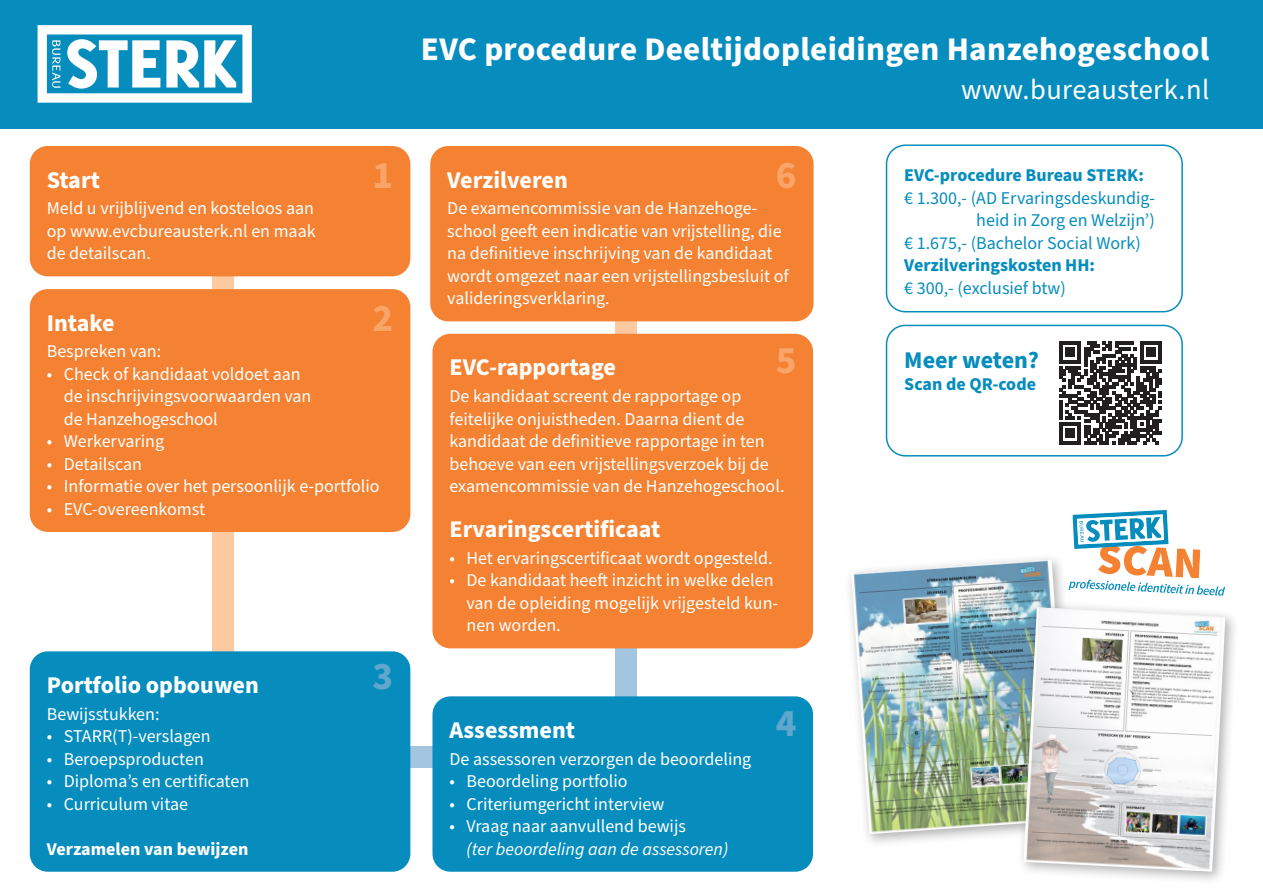
<style>
.page{position:relative;width:1263px;height:893px;background:#fff}
.page>*{position:absolute;margin:0;border:0;box-sizing:border-box;transform-origin:0 0}
.t1{font:700 39px "Source Sans Pro";color:#f9a469}
.t2{font:700 39px "Source Sans Pro";color:#61a6cd}
.t3{font:700 33px "Source Sans Pro";letter-spacing:.01em;color:#fff}
.t4{font:28.5px "Source Sans Pro";letter-spacing:.015em;color:#fff}
.t5{font:700 24px "Source Sans Pro";color:#fff}
.t6{font:700 24px "Source Sans Pro";color:#078dbd}
.t7{font:18px/22.5px "Source Sans Pro";color:#fff}
.t8{font:700 18px/22.5px "Source Sans Pro";color:#078dbd}
.t9{font:18px "Source Sans Pro";color:#078dbd}
.t10{font:italic 18px/22.5px "Source Sans Pro";color:#fff}
.t11{font:700 18px "Source Sans Pro";color:#fff}
.s1{font-style:normal}
.s2{font-weight:400}
</style>
<div class="page">
<div style="left:615px;top:542px;width:22px;height:160px;background:#a3c5e0"></div>
<svg style="left:615px;top:321px;width:22px;height:13px"></svg>
<div style="left:332px;top:746px;width:416px;height:21px;background:#a3c5e0"></div>
<div style="left:213px;top:276px;width:21px;height:417px;background:#fcc9a1"></div>
<div style="left:0;top:0;width:1263px;height:129px;background:#078dbd"></div>
<svg style="left:38px;top:25px;width:214px;height:78px"></svg>
<div style="left:30px;top:146px;width:380px;height:130px;background:#f48232;border-radius:18px"></div>
<div style="left:430px;top:146px;width:383px;height:175px;background:#f48232;border-radius:18px"></div>
<div style="left:886px;top:144px;width:297px;height:168px;border:2px solid #078dbd;border-radius:19px"></div>
<div style="left:886px;top:325px;width:297px;height:132px;border:2px solid #078dbd;border-radius:19px"></div>
<div style="left:30px;top:289px;width:380px;height:243px;background:#f48232;border-radius:18px"></div>
<div style="left:432px;top:334px;width:381px;height:314px;background:#f48232;border-radius:18px"></div>
<div style="left:30px;top:651px;width:380px;height:221px;background:#078dbd;border-radius:18px"></div>
<div style="left:432px;top:696px;width:381px;height:176px;background:#078dbd;border-radius:18px"></div>
<svg style="left:1072px;top:510px;width:153px;height:86px"></svg>
<div style="left:844px;top:552px;width:239px;height:296px;background:#231f20;opacity:.35"></div>
<img style="left:851px;top:559px;width:219px;height:275px">
<div style="left:1016px;top:600px;width:223px;height:285px;background:#231f20;opacity:.35"></div>
<img style="left:1023px;top:607px;width:202px;height:265px">
<svg style="left:1059px;top:341px;width:103px;height:103px"></svg>
<p class="t3" style="left:421px;top:27px;width:790px">EVC procedure Deeltijdopleidingen Hanzehogeschool</p>
<p class="t4" style="left:961px;top:71px;width:250px">www.bureausterk.nl</p>
<p class="t1" style="left:373px;top:149px;width:22px">1</p>
<p class="t1" style="left:776px;top:149px;width:22px">6</p>
<p class="t5" style="left:447px;top:163px;width:122px">Verzilveren</p>
<p class="t7" style="left:447px;top:198px;width:343px">De examencommissie van de Hanzehoge&shy;school geeft een indicatie van vrijstelling, die na definitieve inschrijving van de kandidaat wordt omgezet naar een vrijstellingsbesluit of valideringsverklaring.</p>
<p class="t5" style="left:47px;top:163px;width:55px">Start</p>
<p class="t7" style="left:47px;top:198px;width:270px;text-align:justify">Meld u vrijblijvend en kosteloos aan op www.evcbureausterk.nl en maak de detailscan.</p>
<p class="t1" style="left:373px;top:292px;width:22px">2</p>
<p class="t5" style="left:47px;top:306px;width:69px">Intake</p>
<p class="t7" style="left:47px;top:341px;width:116px">Bespreken van:</p>
<p class="t7" style="left:64px;top:363px;width:249px;text-indent:-17px">• Check of kandidaat voldoet aan de inschrijvingsvoorwaarden van de Hanzehogeschool</p>
<p class="t7" style="left:47px;top:431px;width:119px">• Werkervaring</p>
<p class="t7" style="left:47px;top:453px;width:97px">• Detailscan</p>
<p class="t7" style="left:47px;top:476px;width:334px">• Informatie over het persoonlijk e-portfolio</p>
<p class="t7" style="left:47px;top:498px;width:160px">• EVC-overeenkomst</p>
<p class="t1" style="left:776px;top:333px;width:22px">5</p>
<p class="t5" style="left:449px;top:351px;width:168px">EVC-rapportage</p>
<p class="t7" style="left:449px;top:385px;width:336px">De kandidaat screent de rapportage op feitelijke onjuistheden. Daarna dient de kandidaat de definitieve rapportage in ten behoeve van een vrijstellingsverzoek bij de examencommissie van de Hanzehogeschool.</p>
<p class="t5" style="left:449px;top:513px;width:213px">Ervaringscertificaat</p>
<p class="t7" style="left:449px;top:547px;width:324px">• Het ervaringscertificaat wordt opgesteld.</p>
<p class="t7" style="left:466px;top:570px;width:313px;text-indent:-17px">• De kandidaat heeft inzicht in welke delen van de opleiding mogelijk vrijgesteld kun&shy;nen worden.</p>
<p class="t5" style="left:47px;top:669px;width:214px">Portfolio opbouwen</p>
<p class="t7" style="left:47px;top:703px;width:114px">Bewijsstukken:</p>
<p class="t7" style="left:47px;top:725px;width:165px">• STARR(T)-verslagen</p>
<p class="t7" style="left:47px;top:748px;width:159px">• Beroepsproducten</p>
<p class="t7" style="left:47px;top:770px;width:204px">• Diploma’s en certificaten</p>
<p class="t7" style="left:47px;top:793px;width:143px">• Curriculum vitae</p>
<p class="t11" style="left:47px;top:836px;width:203px">Verzamelen van bewijzen</p>
<p class="t2" style="left:373px;top:650px;width:22px">3</p>
<p class="t5" style="left:449px;top:714px;width:127px">Assessment</p>
<p class="t7" style="left:449px;top:748px;width:303px">De assessoren verzorgen de beoordeling</p>
<p class="t7" style="left:449px;top:770px;width:180px">• Beoordeling portfolio</p>
<p class="t7" style="left:449px;top:793px;width:216px">• Criteriumgericht interview</p>
<p class="t10" style="left:466px;top:815px;width:263px;text-indent:-17px"><span class="s1">• Vraag naar aanvullend bewijs<br></span>(ter beoordeling aan de assessoren)</p>
<p class="t2" style="left:776px;top:697px;width:22px">4</p>
<p class="t8" style="left:904px;top:165px;width:241px">EVC-procedure Bureau STERK:</p>
<p class="t9" style="left:904px;top:186px;width:252px">€ 1.300,- (AD Ervaringsdeskundig-</p>
<p class="t9" style="left:976px;top:208px;width:180px">heid in Zorg en Welzijn’)</p>
<p class="t9" style="left:904px;top:231px;width:238px">€ 1.675,- (Bachelor Social Work)</p>
<p class="t8" style="left:904px;top:255px;width:192px">Verzilveringskosten HH: <span class="s2">€ 300,- (exclusief btw)</span></p>
<p class="t6" style="left:904px;top:343px;width:136px">Meer weten?</p>
<p class="t8" style="left:904px;top:373px;width:133px">Scan de QR-code</p>
</div>
